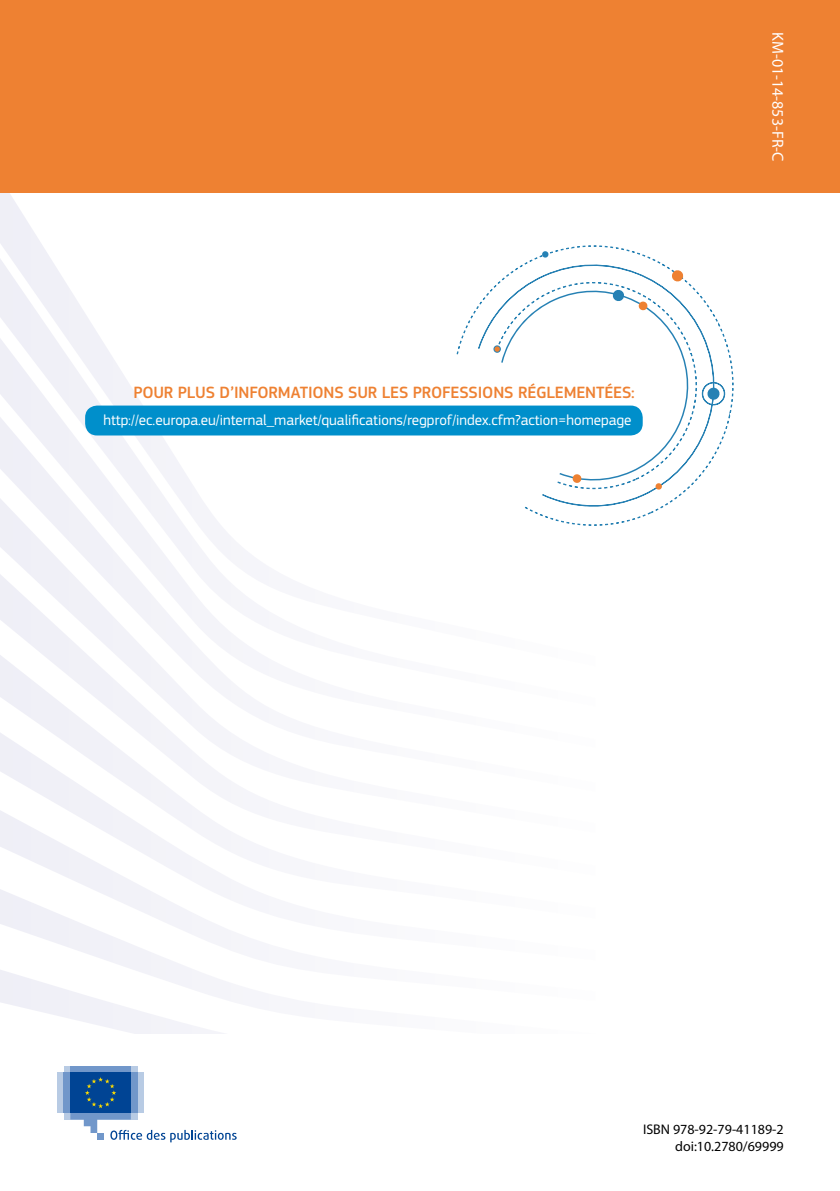
<style>
.page{position:relative;width:840px;height:1191px;background:#fff}
.page>*{position:absolute;margin:0;border:0;box-sizing:border-box;transform-origin:0 0}
.t1{font:500 17px "EC Square Sans Pro";letter-spacing:-.01em;color:#ee8132}
.t2{font:16px "Myriad Pro";color:#fff}
.t3{font:15px "EC Square Sans Pro";color:#fff}
.t4{font:14px/16.8px "Myriad Pro";color:#000;text-align:right}
</style>
<div class="page">
<div style="left:0;top:0;width:839px;height:193px;background:#ee8132"></div>
<svg style="left:35px;top:791px;width:196px;height:9px;fill:#f4f4f9"></svg>
<svg style="left:0;top:800px;width:231px;height:81px"></svg>
<svg style="left:0;top:881px;width:231px;height:82px"></svg>
<svg style="left:0;top:963px;width:231px;height:70px"></svg>
<svg style="left:0;top:231px;width:85px;height:82px;fill:#f0f0f7"></svg>
<svg style="left:0;top:313px;width:136px;height:82px;fill:#f1f1f8"></svg>
<svg style="left:0;top:395px;width:456px;height:396px"></svg>
<div style="left:64px;top:1112px;width:73px;height:7px;background:#b8cbe4"></div>
<div style="left:64px;top:1065px;width:73px;height:7px;background:#b8cbe4"></div>
<div style="left:70px;top:1065px;width:61px;height:7px;background:#7197ca"></div>
<div style="left:131px;top:1072px;width:6px;height:40px;background:#7197ca"></div>
<div style="left:137px;top:1072px;width:7px;height:40px;background:#b8cbe4"></div>
<div style="left:64px;top:1072px;width:6px;height:40px;background:#7197ca"></div>
<div style="left:57px;top:1072px;width:7px;height:40px;background:#b8cbe4"></div>
<div style="left:70px;top:1072px;width:61px;height:40px;background:#004494"></div>
<svg style="left:70px;top:1077px;width:166px;height:65px"></svg>
<svg style="left:456px;top:245px;width:277px;height:281px"></svg>
<svg style="left:492px;top:345px;width:9px;height:8px"></svg>
<svg style="left:699px;top:381px;width:27px;height:26px"></svg>
<svg style="left:611px;top:289px;width:13px;height:13px"></svg>
<svg style="left:637px;top:301px;width:10px;height:10px"></svg>
<svg style="left:571px;top:473px;width:10px;height:10px"></svg>
<svg style="left:670px;top:269px;width:13px;height:13px"></svg>
<svg style="left:654px;top:483px;width:8px;height:7px"></svg>
<svg style="left:541px;top:251px;width:7px;height:7px"></svg>
<div style="left:85px;top:405px;width:557px;height:30px;background:#008fcb;border-radius:12px"></div>
<p class="t1" style="left:133px;top:382px;width:116px">POUR PLUS D’INFORMAT</p>
<p class="t1" style="left:308px;top:382px;width:16px">IONS</p>
<p class="t1" style="left:348px;top:382px;width:75px">SUR LES PROF</p>
<p class="t1" style="left:450px;top:382px;width:43px">ESSIONS</p>
<p class="t1" style="left:517px;top:382px;width:118px">RÉGLEMENTÉES:</p>
<p class="t3" style="left:103px;top:412px;width:529px">http://ec.europa.eu/internal_market/qualifications/regprof/index.cfm?action=homepage</p>
<p class="t2" style="left:787px;top:32px;width:131px;rotate:90deg">KM-01-14-853-FR-C</p>
<p class="t4" style="left:642px;top:1120px;width:142px">ISBN 978-92-79-41189-2 doi:10.2780/69999</p>
</div>
